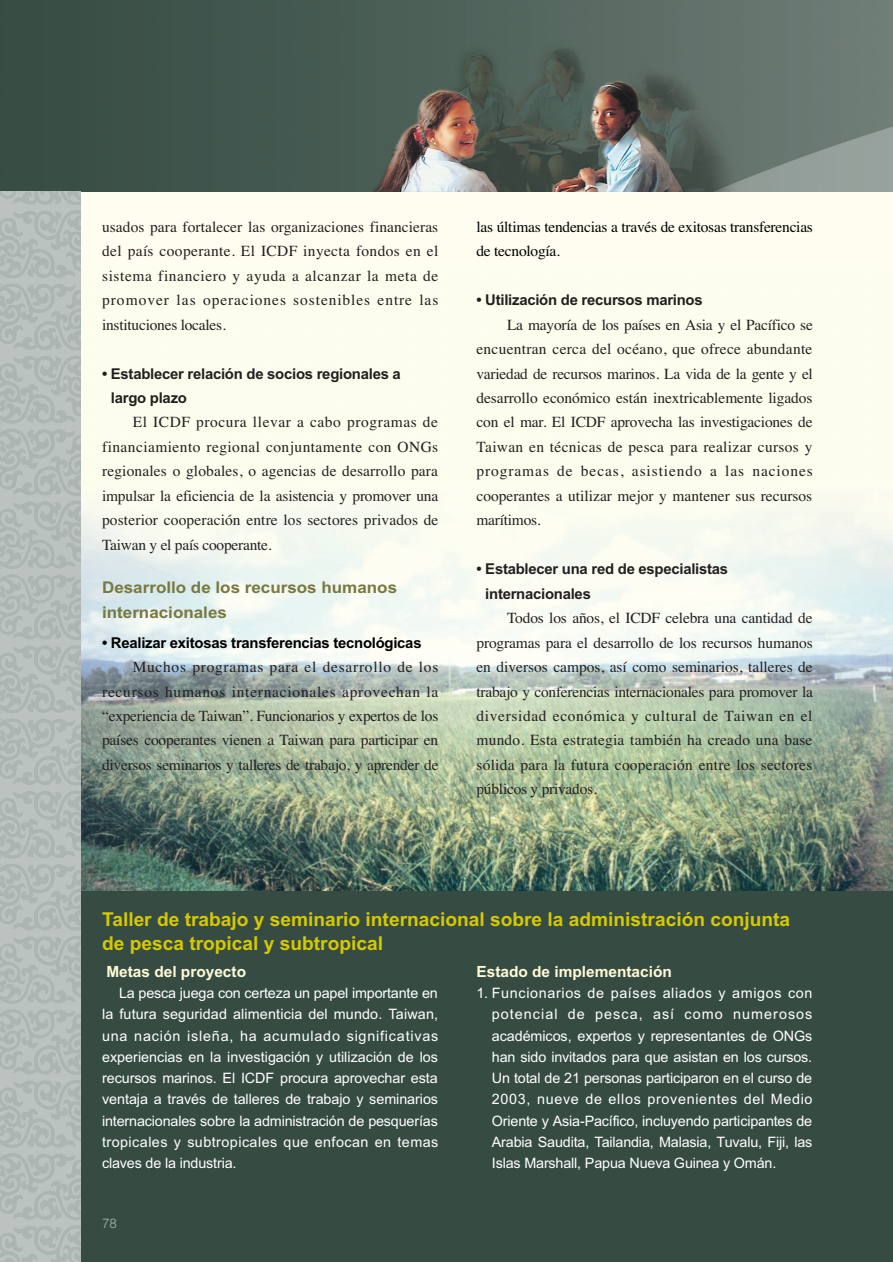
<style>
.page{position:relative;width:893px;height:1262px;background:#fff}
.page>*{position:absolute;margin:0;border:0;box-sizing:border-box;transform-origin:0 0}
.t1{font:700 19.2px/23.4px "Arial";color:#d6c801}
.t2{font:700 16.2px/24.5px "Arial";color:#79783f;scale:1.05 1}
.t3{font:15.45px/24.5px "Times";color:#231f20;text-align:justify}
.t4{font:15.45px/24.5px "Times";letter-spacing:-.015em;color:#000}
.t5{font:700 15.45px "Arial";color:#fffbd6}
.t6{font:700 14.85px/24.5px "Arial";letter-spacing:-.015em;color:#231f20}
.t7{font:700 14.85px "Arial";letter-spacing:-.015em;color:#000}
.t8{font:14.4px/21.3px "Arial";letter-spacing:-.01em;color:#fff;text-align:justify}
.t9{font:300 13.35px "Helvetica";color:#acb5b1}
</style>
<div class="page">
<div style="left:77px;top:191px;width:815px;height:705px;background:#fffdf0"></div>
<img style="left:81px;top:511px;width:811px;height:380px">
<img style="left:0;top:0;width:892px;height:191px">
<div style="left:0;top:891px;width:892px;height:370px;background:#364c43"></div>
<svg style="left:0;top:191px;width:81px;height:1070px"></svg>
<p class="t3" style="left:102px;top:216px;width:338px">usados para fortalecer las organizaciones financieras del país cooperante. El ICDF inyecta fondos en el sistema financiero y ayuda a alcanzar la meta de promover las operaciones sostenibles entre las instituciones locales.</p>
<p class="t6" style="left:111px;top:362px;width:291px;text-indent:-9px">• Establecer relación de socios regionales a largo plazo</p>
<p class="t3" style="left:102px;top:411px;width:338px;text-indent:31px">El ICDF procura llevar a cabo programas de financiamiento regional conjuntamente con ONGs regionales o globales, o agencias de desarrollo para impulsar la eficiencia de la asistencia y promover una posterior cooperación entre los sectores privados de Taiwan y el país cooperante.</p>
<p class="t2" style="left:102px;top:577px;width:282px">Desarrollo de los recursos humanos internacionales</p>
<p class="t7" style="left:102px;top:637px;width:321px">• Realizar exitosas transferencias tecnológicas</p>
<p class="t3" style="left:102px;top:656px;width:338px;text-indent:31px">Muchos programas para el desarrollo de los recursos humanos internacionales aprovechan la “experiencia de Taiwan”. Funcionarios y expertos de los países cooperantes vienen a Taiwan para participar en diversos seminarios y talleres de trabajo, y aprender de</p>
<p class="t4" style="left:476px;top:216px;width:338px">las últimas tendencias a través de exitosas transferencias de tecnología.</p>
<p class="t6" style="left:476px;top:289px;width:228px">• Utilización de recursos marinos</p>
<p class="t3" style="left:476px;top:314px;width:338px;text-indent:31px">La mayoría de los países en Asia y el Pacífico se encuentran cerca del océano, que ofrece abundante variedad de recursos marinos. La vida de la gente y el desarrollo económico están inextricablemente ligados con el mar. El ICDF aprovecha las investigaciones de Taiwan en técnicas de pesca para realizar cursos y programas de becas, asistiendo a las naciones cooperantes a utilizar mejor y mantener sus recursos marítimos.</p>
<p class="t6" style="left:485px;top:558px;width:244px;text-indent:-9px">• Establecer una red de especialistas internacionales</p>
<p class="t3" style="left:476px;top:607px;width:338px;text-indent:31px">Todos los años, el ICDF celebra una cantidad de programas para el desarrollo de los recursos humanos en diversos campos, así como seminarios, talleres de trabajo y conferencias internacionales para promover la diversidad económica y cultural de Taiwan en el mundo. Esta estrategia también ha creado una base sólida para la futura cooperación entre los sectores públicos y privados.</p>
<p class="t1" style="left:102px;top:909px;width:689px">Taller de trabajo y seminario internacional sobre la administración conjunta de pesca tropical y subtropical</p>
<p class="t5" style="left:106px;top:965px;width:141px">Metas del proyecto</p>
<p class="t8" style="left:102px;top:983px;width:338px;text-indent:17px">La pesca juega con certeza un papel importante en la futura seguridad alimenticia del mundo. Taiwan, una nación isleña, ha acumulado significativas experiencias en la investigación y utilización de los recursos marinos. El ICDF procura aprovechar esta ventaja a través de talleres de trabajo y seminarios internacionales sobre la administración de pesquerías tropicales y subtropicales que enfocan en temas claves de la industria.</p>
<p class="t9" style="left:102px;top:1218px;width:16px">78</p>
<p class="t5" style="left:476px;top:965px;width:197px">Estado de implementación</p>
<p class="t8" style="left:492px;top:983px;width:322px;text-indent:-15px">1. Funcionarios de países aliados y amigos con potencial de pesca, así como numerosos académicos, expertos y representantes de ONGs han sido invitados para que asistan en los cursos.<br>Un total de 21 personas participaron en el curso de 2003, nueve de ellos provenientes del Medio Oriente y Asia-Pacífico, incluyendo participantes de Arabia Saudita, Tailandia, Malasia, Tuvalu, Fiji, las Islas Marshall, Papua Nueva Guinea y Omán.</p>
</div>
